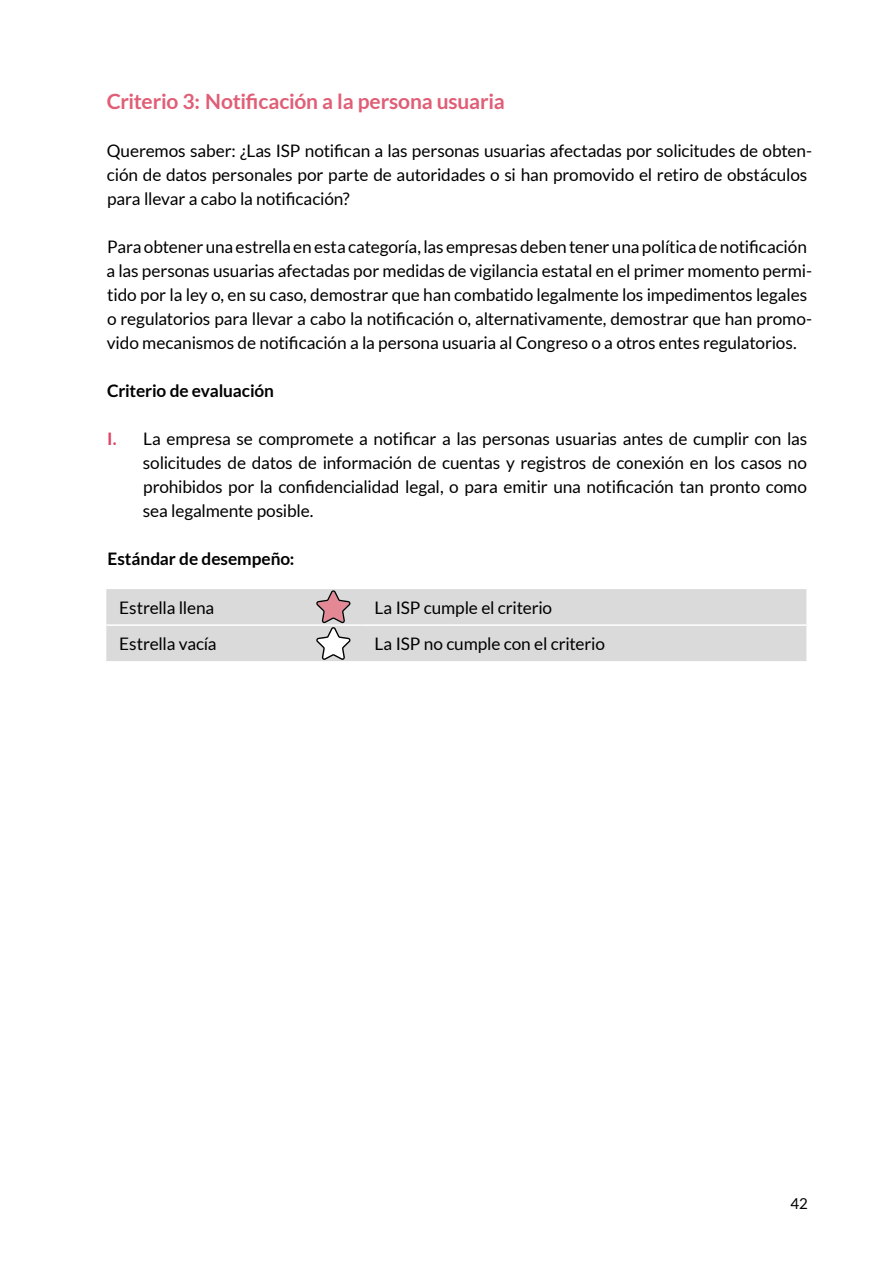
<style>
.page{position:relative;width:893px;height:1263px;background:#fff}
.page>*{position:absolute;margin:0;border:0;box-sizing:border-box;transform-origin:0 0}
.t1{font:700 21px "Lato";letter-spacing:-.01em;color:#e05e76}
.t2{font:17.25px/24px "Lato";letter-spacing:-.01em;color:#000}
.t3{font:700 17.25px "Lato";letter-spacing:-.005em;color:#000}
.t4{font:15px "Lato";color:#000}
.s1{font-weight:700;color:#de4364}
</style>
<div class="page">
<div style="left:106px;top:589px;width:700px;height:72px;background:#dadada"></div>
<hr style="left:106px;top:624px;width:199px;height:2px;background:#fff">
<hr style="left:305px;top:624px;width:57px;height:2px;background:#fff">
<hr style="left:362px;top:624px;width:444px;height:2px;background:#fff">
<svg style="left:316px;top:590px;width:35px;height:70px"></svg>
<p class="t1" style="left:107px;top:89px;width:399px">Criterio 3: Notificación a la persona usuaria</p>
<p class="t2" style="left:107px;top:139px;width:707px">Queremos saber: ¿Las ISP notifican a las personas usuarias afectadas por solicitudes de obten&shy;ción de datos personales por parte de autoridades o si han promovido el retiro de obstáculos para llevar a cabo la notificación?</p>
<p class="t2" style="left:107px;top:235px;width:707px">Para obtener una estrella en esta categoría, las empresas deben tener una política de notificación a las personas usuarias afectadas por medidas de vigilancia estatal en el primer momento permi&shy;tido por la ley o, en su caso, demostrar que han combatido legalmente los impedimentos legales o regulatorios para llevar a cabo la notificación o, alternativamente, demostrar que han promo&shy;vido mecanismos de notificación a la persona usuaria al Congreso o a otros entes regulatorios.</p>
<p class="t3" style="left:107px;top:381px;width:168px">Criterio de evaluación</p>
<p class="t2" style="left:143px;top:427px;width:666px;text-align:justify;text-indent:-36px"><span class="s1">I.</span> La empresa se compromete a notificar a las personas usuarias antes de cumplir con las solicitudes de datos de información de cuentas y registros de conexión en los casos no prohibidos por la confidencialidad legal, o para emitir una notificación tan pronto como sea legalmente posible.</p>
<p class="t3" style="left:107px;top:549px;width:189px">Estándar de desempeño:</p>
<p class="t2" style="left:119px;top:595px;width:96px">Estrella llena</p>
<p class="t2" style="left:375px;top:595px;width:179px">La ISP cumple el criterio</p>
<p class="t2" style="left:119px;top:632px;width:99px">Estrella vacía</p>
<p class="t2" style="left:375px;top:632px;width:232px">La ISP no cumple con el criterio</p>
<p class="t4" style="left:791px;top:1195px;width:19px">42</p>
</div>
